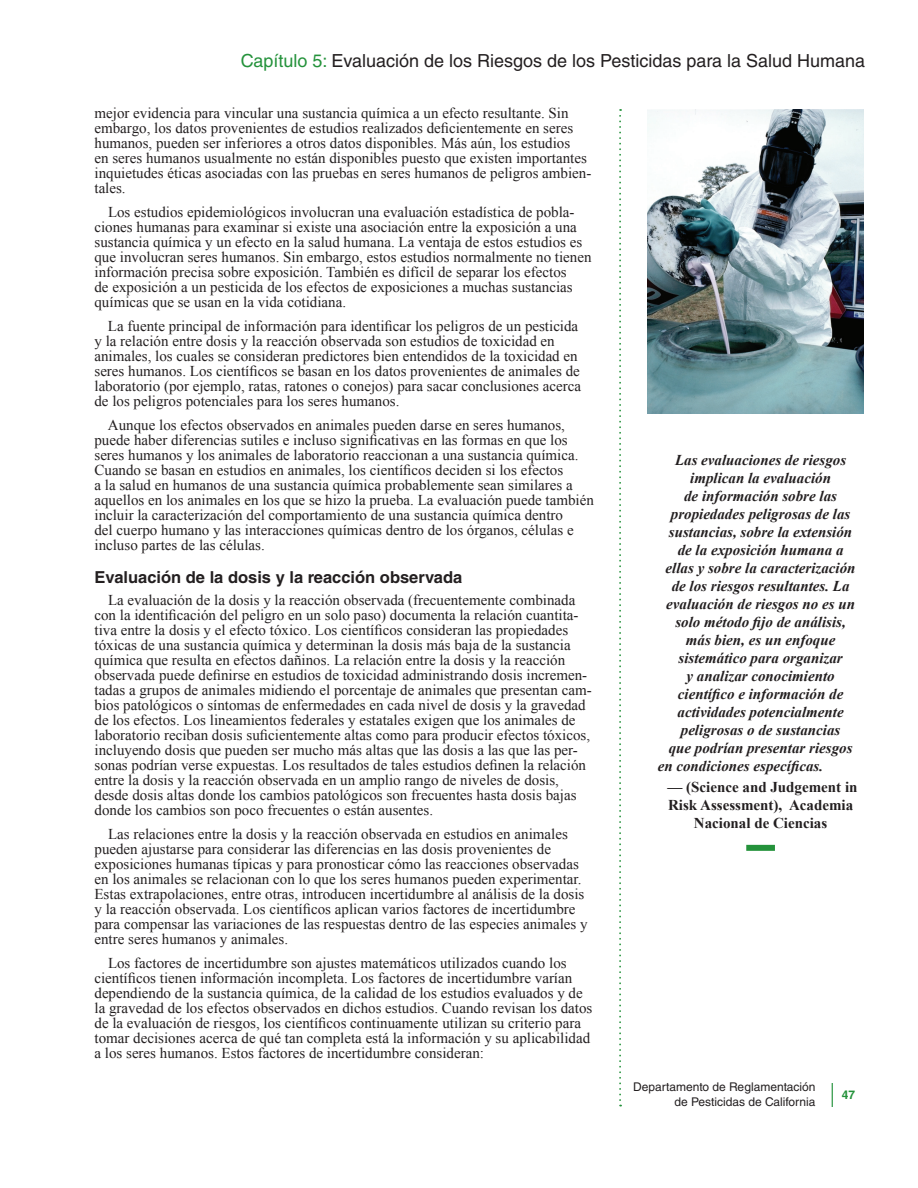
<style>
.page{position:relative;width:918px;height:1188px;background:#fff}
.page>*{position:absolute;margin:0;border:0;box-sizing:border-box;transform-origin:0 0}
.t1{font:18px "Helvetica LT Std";color:#231f20}
.t2{font:700 16.5px "Helvetica LT Std";color:#231f20}
.t3{font:15px/15px "Times New Roman";color:#231f20}
.t4{font:italic 700 15px/18px "Times New Roman";color:#231f20;text-align:center}
.t5{font:700 15px/18px "Times New Roman";color:#231f20;text-align:center}
.t6{font:12px/15px "Helvetica LT Std";color:#231f20;text-align:center}
.s1{color:#24923b}
.s2{font-weight:300;font-stretch:condensed;font-size:24px;color:#24923b}
.s3{font-weight:700;color:#24923b}
</style>
<div class="page">
<div style="left:746px;top:845px;width:29px;height:6px;background:#24923b"></div>
<svg style="left:619px;top:109px;width:2px;height:997px"></svg>
<img style="left:648px;top:109px;width:216px;height:305px">
<p class="t1" style="left:241px;top:50px;width:626px"><span class="s1">Capítulo 5:</span> Evaluación de los Riesgos de los Pesticidas para la Salud Humana</p>
<p class="t3" style="left:94px;top:106px;width:476px">mejor evidencia para vincular una sustancia química a un efecto resultante. Sin</p>
<p class="t3" style="left:94px;top:121px;width:480px">embargo, los datos provenientes de estudios realizados deficientemente en seres</p>
<p class="t3" style="left:94px;top:136px;width:498px">humanos, pueden ser inferiores a otros datos disponibles. Más aún, los estudios<br>en seres humanos usualmente no están disponibles puesto que existen importantes inquietudes éticas asociadas con las pruebas en seres humanos de peligros ambien&shy;tales.</p>
<p class="t3" style="left:94px;top:205px;width:499px;text-indent:14px">Los estudios epidemiológicos involucran una evaluación estadística de pobla&shy;ciones humanas para examinar si existe una asociación entre la exposición a una sustancia química y un efecto en la salud humana. La ventaja de estos estudios es que involucran seres humanos. Sin embargo, estos estudios normalmente no tienen información precisa sobre exposición. También es difícil de separar los efectos<br>de exposición a un pesticida de los efectos de exposiciones a muchas sustancias químicas que se usan en la vida cotidiana.</p>
<p class="t3" style="left:94px;top:319px;width:488px;text-indent:14px">La fuente principal de información para identificar los peligros de un pesticida y la relación entre dosis y la reacción observada son estudios de toxicidad en animales, los cuales se consideran predictores bien entendidos de la toxicidad en seres humanos. Los científicos se basan en los datos provenientes de animales de laboratorio (por ejemplo, ratas, ratones o conejos) para sacar conclusiones acerca de los peligros potenciales para los seres humanos.</p>
<p class="t3" style="left:108px;top:418px;width:458px">Aunque los efectos observados en animales pueden darse en seres humanos,</p>
<p class="t3" style="left:94px;top:433px;width:475px">puede haber diferencias sutiles e incluso significativas en las formas en que los</p>
<p class="t3" style="left:94px;top:448px;width:486px">seres humanos y los animales de laboratorio reaccionan a una sustancia química.</p>
<p class="t3" style="left:94px;top:463px;width:470px">Cuando se basan en estudios en animales, los científicos deciden si los efectos</p>
<p class="t3" style="left:94px;top:478px;width:501px">a la salud en humanos de una sustancia química probablemente sean similares a aquellos en los animales en los que se hizo la prueba. La evaluación puede también incluir la caracterización del comportamiento de una sustancia química dentro<br>del cuerpo humano y las interacciones químicas dentro de los órganos, células e incluso partes de las células.</p>
<h4 class="t2" style="left:94px;top:568px;width:369px">Evaluación de la dosis y la reacción observada</h4>
<p class="t3" style="left:94px;top:592px;width:499px;text-indent:14px">La evaluación de la dosis y la reacción observada (frecuentemente combinada con la identificación del peligro en un solo paso) documenta la relación cuantita&shy;tiva entre la dosis y el efecto tóxico. Los científicos consideran las propiedades tóxicas de una sustancia química y determinan la dosis más baja de la sustancia química que resulta en efectos dañinos. La relación entre la dosis y la reacción observada puede definirse en estudios de toxicidad administrando dosis incremen&shy;tadas a grupos de animales midiendo el porcentaje de animales que presentan cam&shy;bios patológicos o síntomas de enfermedades en cada nivel de dosis y la gravedad de los efectos. Los lineamientos federales y estatales exigen que los animales de laboratorio reciban dosis suficientemente altas como para producir efectos tóxicos, incluyendo dosis que pueden ser mucho más altas que las dosis a las que las per&shy;sonas podrían verse expuestas. Los resultados de tales estudios definen la relación entre la dosis y la reacción observada en un amplio rango de niveles de dosis, desde dosis altas donde los cambios patológicos son frecuentes hasta dosis bajas donde los cambios son poco frecuentes o están ausentes.</p>
<p class="t3" style="left:95px;top:826px;width:495px;text-indent:13px">Las relaciones entre la dosis y la reacción observada en estudios en animales pueden ajustarse para considerar las diferencias en las dosis provenientes de exposiciones humanas típicas y para pronosticar cómo las reacciones observadas en los animales se relacionan con lo que los seres humanos pueden experimentar.<br>Estas extrapolaciones, entre otras, introducen incertidumbre al análisis de la dosis y la reacción observada. Los científicos aplican varios factores de incertidumbre para compensar las variaciones de las respuestas dentro de las especies animales y entre seres humanos y animales.</p>
<p class="t3" style="left:108px;top:955px;width:460px">Los factores de incertidumbre son ajustes matemáticos utilizados cuando los</p>
<p class="t3" style="left:95px;top:970px;width:479px">científicos tienen información incompleta. Los factores de incertidumbre varían</p>
<p class="t3" style="left:95px;top:985px;width:499px">dependiendo de la sustancia química, de la calidad de los estudios evaluados y de la gravedad de los efectos observados en dichos estudios. Cuando revisan los datos</p>
<p class="t3" style="left:95px;top:1015px;width:488px">de la evaluación de riesgos, los científicos continuamente utilizan su criterio para</p>
<p class="t3" style="left:95px;top:1030px;width:497px">tomar decisiones acerca de qué tan completa está la información y su aplicabilidad a los seres humanos. Estos factores de incertidumbre consideran:</p>
<p class="t4" style="left:666px;top:450px;width:191px">Las evaluaciones de riesgos implican la evaluación<br>de información sobre las propiedades peligrosas de las sustancias, sobre la extensión de la exposición humana a ellas y sobre la caracterización de los riesgos resultantes. La evaluación de riesgos no es un</p>
<p class="t4" style="left:675px;top:612px;width:172px">solo método fijo de análisis,</p>
<p class="t4" style="left:679px;top:630px;width:166px">más bien, es un enfoque sistemático para organizar y analizar conocimiento</p>
<h5 class="t4" style="left:678px;top:684px;width:167px">científico e información de</h5>
<p class="t4" style="left:669px;top:702px;width:185px">actividades potencialmente peligrosas o de sustancias que podrían presentar riesgos</p>
<p class="t4" style="left:658px;top:756px;width:167px">en condiciones específicas.</p>
<p class="t5" style="left:668px;top:777px;width:192px">— (Science and Judgement in<br>Risk Assessment), Academia<br>Nacional de Ciencias</p>
<p class="t6" style="left:633px;top:1080px;width:224px">Departamento de Reglamentación <span class="s2">|</span> <span class="s3">47 </span>de Pesticidas de California</p>
</div>
